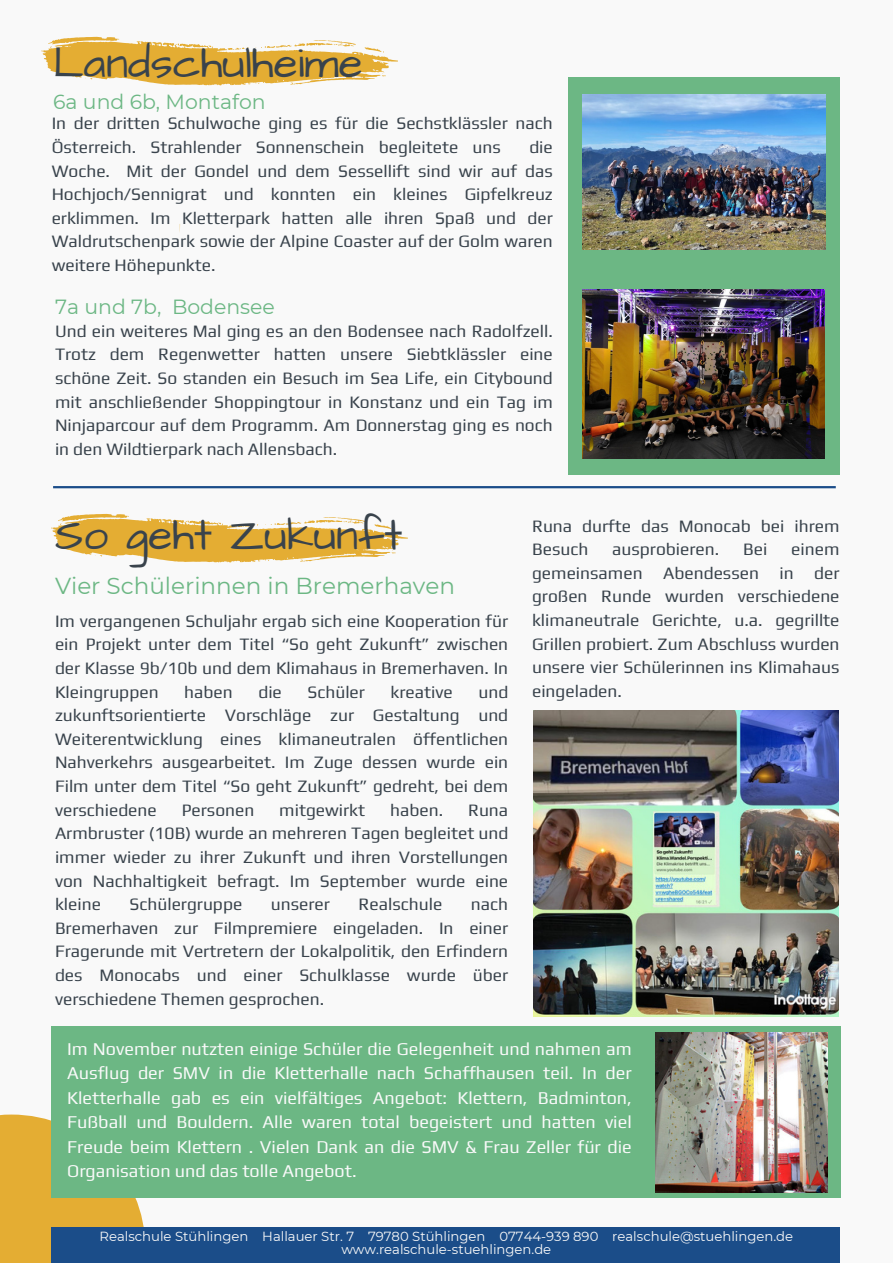
<style>
.page{position:relative;width:893px;height:1264px;background:#fff}
.page>*{position:absolute;margin:0;border:0;box-sizing:border-box;transform-origin:0 0}
.t1{font:44.1px "Architects Daughter";color:#39434c}
.t2{font:23.1px "Montserrat";color:#6cb784}
.t3{font:20.4px "Montserrat";color:#6cb784}
.t4{font:18px/24.6px "Play";color:#f9f9f9;text-align:justify}
.t5{font:17.4px/23.5px "Play";color:#39434c;text-align:justify}
.t6{font:13.2px "Montserrat";color:#f9f9f9}
</style>
<div class="page">
<div style="left:0;top:0;width:892px;height:1262px;background:#f9f9f9"></div>
<div style="left:567px;top:78px;width:272px;height:397px;background:#6cb784"></div>
<hr style="left:53px;top:486px;width:782px;height:2px;background:#1b4d89">
<div style="left:0;top:1114px;width:145px;height:148px;background:#e4ad33"></div>
<div style="left:52px;top:1026px;width:789px;height:171px;background:#6cb784"></div>
<div style="left:51px;top:1226px;width:788px;height:36px;background:#1b4d89"></div>
<img style="left:582px;top:94px;width:243px;height:155px">
<img style="left:533px;top:710px;width:305px;height:306px">
<img style="left:582px;top:289px;width:242px;height:169px">
<img style="left:655px;top:1032px;width:172px;height:160px">
<svg style="left:41px;top:37px;width:357px;height:48px"></svg>
<svg style="left:51px;top:514px;width:356px;height:48px"></svg>
<p class="t1" style="left:53px;top:33px;width:311px">Landschulheime</p>
<p class="t3" style="left:53px;top:89px;width:214px">6a und 6b, Montafon</p>
<p class="t5" style="left:52px;top:111px;width:502px">In der dritten Schulwoche ging es für die Sechstklässler nach<br>Österreich. Strahlender Sonnenschein begleitete uns</p>
<p class="t5" style="left:52px;top:135px;width:502px;text-indent:477px">die Woche. Mit der Gondel und dem Sessellift sind wir auf das Hochjoch/Sennigrat und konnten ein kleines Gipfelkreuz erklimmen. Im Kletterpark hatten alle ihren Spaß und der Waldrutschenpark sowie der Alpine Coaster auf der Golm waren weitere Höhepunkte.</p>
<p class="t3" style="left:55px;top:294px;width:221px">7a und 7b, Bodensee</p>
<p class="t5" style="left:55px;top:319px;width:499px">Und ein weiteres Mal ging es an den Bodensee nach Radolfzell.<br>Trotz dem Regenwetter hatten unsere Siebtklässler eine schöne Zeit. So standen ein Besuch im Sea Life, ein Citybound mit anschließender Shoppingtour in Konstanz und ein Tag im Ninjaparcour auf dem Programm. Am Donnerstag ging es noch in den Wildtierpark nach Allensbach.</p>
<p class="t1" style="left:55px;top:506px;width:349px">So geht Zukunft</p>
<p class="t2" style="left:55px;top:572px;width:401px">Vier Schülerinnen in Bremerhaven</p>
<p class="t5" style="left:55px;top:608px;width:454px">Im vergangenen Schuljahr ergab sich eine Kooperation für ein Projekt unter dem Titel “So geht Zukunft” zwischen der Klasse 9b/10b und dem Klimahaus in Bremerhaven. In Kleingruppen</p>
<p class="t5" style="left:55px;top:679px;width:454px;text-indent:423px">und zukunftsorientierte Vorschläge zur Gestaltung und Weiterentwicklung eines klimaneutralen öffentlichen Nahverkehrs ausgearbeitet. Im Zuge dessen wurde ein Film unter dem Titel “So geht Zukunft” gedreht, bei dem verschiedene</p>
<p class="t5" style="left:184px;top:679px;width:50px">haben</p>
<p class="t5" style="left:258px;top:679px;width:25px">die</p>
<p class="t5" style="left:307px;top:679px;width:59px">Schüler</p>
<p class="t5" style="left:390px;top:679px;width:64px">kreative</p>
<p class="t5" style="left:182px;top:797px;width:74px">Personen</p>
<p class="t5" style="left:279px;top:797px;width:87px">mitgewirkt</p>
<p class="t5" style="left:390px;top:797px;width:54px">haben.</p>
<p class="t5" style="left:55px;top:797px;width:454px;text-indent:413px">Runa Armbruster (10B) wurde an mehreren Tagen begleitet und immer wieder zu ihrer Zukunft und ihren Vorstellungen von Nachhaltigkeit befragt. Im September wurde eine kleine</p>
<p class="t5" style="left:55px;top:892px;width:454px;text-indent:416px">nach Bremerhaven zur Filmpremiere eingeladen. In einer Fragerunde mit Vertretern der Lokalpolitik, den Erfindern des Monocabs und einer Schulklasse wurde über verschiedene Themen gesprochen.</p>
<p class="t5" style="left:130px;top:892px;width:114px">Schülergruppe</p>
<p class="t5" style="left:271px;top:892px;width:61px">unserer</p>
<p class="t5" style="left:358px;top:892px;width:85px">Realschule</p>
<p class="t5" style="left:532px;top:513px;width:309px">Runa durfte das Monocab bei ihrem<br>Besuch</p>
<p class="t5" style="left:612px;top:537px;width:109px">ausprobieren.</p>
<p class="t5" style="left:743px;top:537px;width:26px">Bei</p>
<p class="t5" style="left:532px;top:537px;width:309px;text-indent:259px">einem gemeinsamen Abendessen in der großen Runde wurden verschiedene klimaneutrale Gerichte, u.a. gegrillte Grillen probiert. Zum Abschluss wurden unsere vier Schülerinnen ins Klimahaus eingeladen.</p>
<p class="t4" style="left:67px;top:1035px;width:566px">Im November nutzten einige Schüler die Gelegenheit und nahmen am Ausflug der SMV in die Kletterhalle nach Schaffhausen teil. In der Kletterhalle gab es ein vielfältiges Angebot: Klettern, Badminton, Fußball und Bouldern. Alle waren total begeistert und hatten viel Freude beim Klettern . Vielen Dank an die SMV &amp; Frau Zeller für die Organisation und das tolle Angebot.</p>
<p class="t6" style="left:99px;top:1227px;width:695px">Realschule Stühlingen Hallauer Str. 7 79780 Stühlingen 07744-939 890 realschule@stuehlingen.de</p>
<p class="t6" style="left:341px;top:1241px;width:211px">www.realschule-stuehlingen.de</p>
</div>
